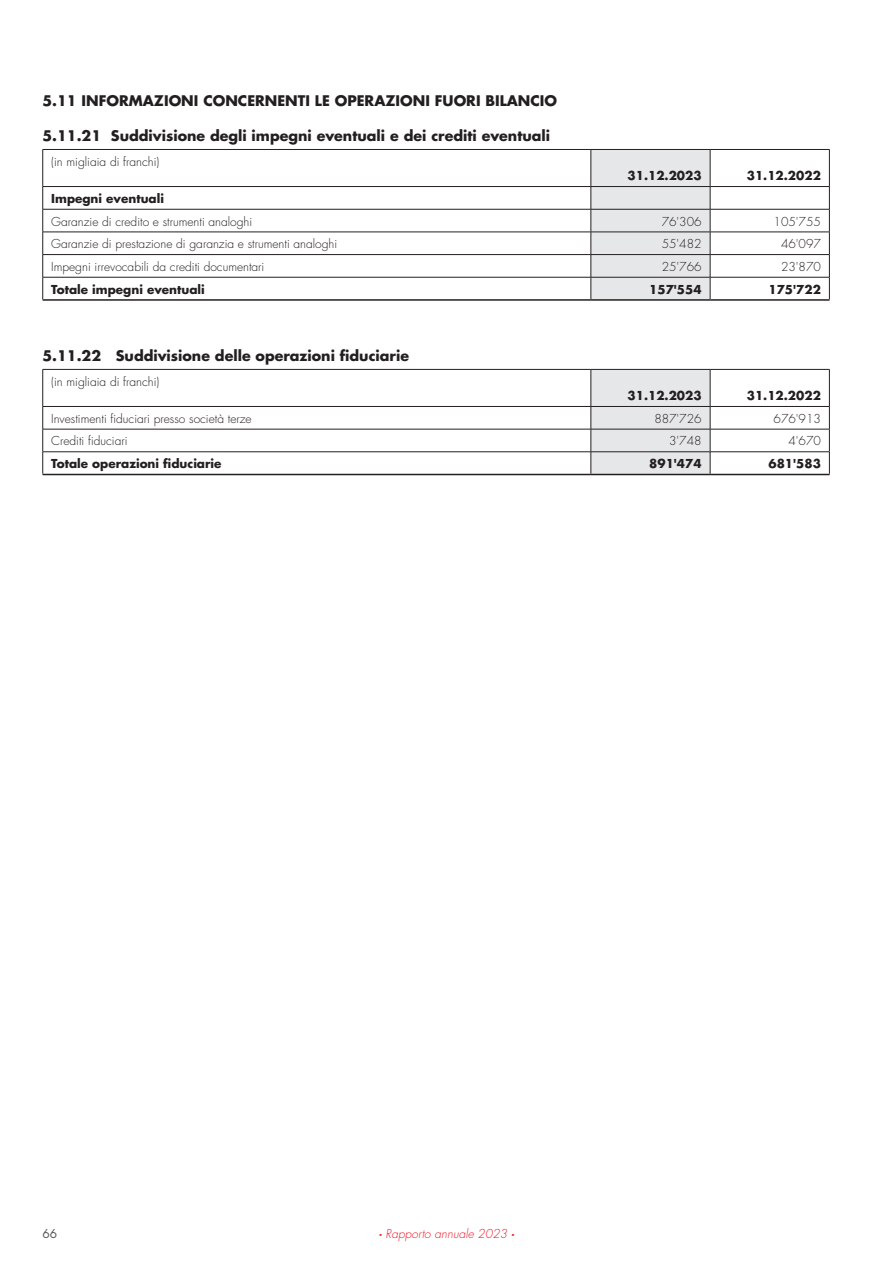
<style>
.page{position:relative;width:893px;height:1263px;background:#fff}
.page>*{position:absolute;margin:0;border:0;box-sizing:border-box;transform-origin:0 0}
.t1{font:700 14.25px "Futura Std";color:#231f20}
.t2{font:300 12px "Futura Std";color:#231f20}
.t3{font:700 12px "Futura Std";color:#231f20}
.t4{font:italic 300 12px "Futura Std";color:#ee1b2d}
.t5{font:12px "Futura Std";color:#57585a}
.s1{font-weight:800}
</style>
<div class="page">
<hr style="left:43px;top:186px;width:548px;height:1px;background:#231f20">
<hr style="left:710px;top:186px;width:120px;height:1px;background:#231f20">
<hr style="left:43px;top:209px;width:548px;height:1px;background:#231f20">
<hr style="left:710px;top:209px;width:120px;height:1px;background:#231f20">
<hr style="left:43px;top:232px;width:548px;height:1px;background:#231f20">
<hr style="left:710px;top:232px;width:120px;height:1px;background:#231f20">
<hr style="left:43px;top:254px;width:548px;height:1px;background:#231f20">
<hr style="left:710px;top:254px;width:120px;height:1px;background:#231f20">
<hr style="left:43px;top:277px;width:548px;height:1px;background:#231f20">
<hr style="left:710px;top:277px;width:120px;height:1px;background:#231f20">
<hr style="left:43px;top:299px;width:548px;height:2px;background:#231f20">
<hr style="left:591px;top:299px;width:119px;height:2px;background:#231f20">
<hr style="left:710px;top:299px;width:120px;height:2px;background:#231f20">
<hr style="left:43px;top:149px;width:548px;height:1px;background:#231f20">
<hr style="left:42px;top:150px;width:1px;height:36px;background:#231f20">
<hr style="left:710px;top:149px;width:120px;height:1px;background:#231f20">
<hr style="left:829px;top:150px;width:1px;height:36px;background:#231f20">
<svg style="left:42px;top:187px;width:1px;height:112px"></svg>
<svg style="left:591px;top:149px;width:120px;height:151px;background:#dadbdd"></svg>
<svg style="left:829px;top:187px;width:1px;height:112px"></svg>
<hr style="left:43px;top:406px;width:548px;height:1px;background:#231f20">
<hr style="left:710px;top:406px;width:120px;height:1px;background:#231f20">
<hr style="left:43px;top:429px;width:548px;height:1px;background:#231f20">
<hr style="left:710px;top:429px;width:120px;height:1px;background:#231f20">
<hr style="left:43px;top:451px;width:548px;height:1px;background:#231f20">
<hr style="left:710px;top:451px;width:120px;height:1px;background:#231f20">
<hr style="left:43px;top:474px;width:548px;height:1px;background:#231f20">
<hr style="left:591px;top:474px;width:119px;height:1px;background:#231f20">
<hr style="left:710px;top:474px;width:120px;height:1px;background:#231f20">
<hr style="left:43px;top:369px;width:548px;height:1px;background:#231f20">
<hr style="left:42px;top:370px;width:1px;height:36px;background:#231f20">
<hr style="left:710px;top:369px;width:120px;height:1px;background:#231f20">
<hr style="left:829px;top:370px;width:1px;height:36px;background:#231f20">
<svg style="left:42px;top:407px;width:1px;height:67px"></svg>
<svg style="left:591px;top:369px;width:120px;height:105px;background:#dcdddf"></svg>
<svg style="left:829px;top:407px;width:1px;height:67px"></svg>
<p class="t1" style="left:43px;top:92px;width:516px">5.11 INFORMAZIONI CONCERNENTI LE OPERAZIONI FUORI BILANCIO</p>
<p class="t1" style="left:43px;top:126px;width:509px">5.11.21 Suddivisione degli impegni eventuali e dei crediti eventuali</p>
<p class="t2" style="left:51px;top:154px;width:110px">(in migliaia di franchi)</p>
<p class="t3" style="left:627px;top:168px;width:76px">31.12.2023</p>
<p class="t3" style="left:747px;top:168px;width:76px">31.12.2022</p>
<p class="t3" style="left:51px;top:190px;width:114px">Impegni eventuali</p>
<p class="t2" style="left:51px;top:214px;width:203px">Garanzie di credito e strumenti analoghi</p>
<p class="t2" style="left:662px;top:214px;width:41px">76'306</p>
<p class="t2" style="left:774px;top:214px;width:49px">105'755</p>
<p class="t2" style="left:51px;top:237px;width:288px">Garanzie di prestazione di garanzia e strumenti analoghi</p>
<p class="t2" style="left:662px;top:237px;width:41px">55'482</p>
<p class="t2" style="left:781px;top:237px;width:41px">46'097</p>
<p class="t2" style="left:51px;top:259px;width:215px">Impegni irrevocabili da crediti documentari</p>
<p class="t2" style="left:662px;top:259px;width:41px">25'766</p>
<p class="t2" style="left:781px;top:259px;width:41px">23'870</p>
<p class="t3" style="left:51px;top:281px;width:155px">Totale impegni eventuali</p>
<p class="t3" style="left:649px;top:281px;width:54px">157'554</p>
<p class="t3" style="left:768px;top:281px;width:54px">175'722</p>
<p class="t1" style="left:43px;top:346px;width:368px">5.11.22 Suddivisione delle operazioni fiduciarie</p>
<p class="t2" style="left:51px;top:374px;width:110px">(in migliaia di franchi)</p>
<p class="t3" style="left:627px;top:388px;width:76px">31.12.2023</p>
<p class="t3" style="left:747px;top:388px;width:76px">31.12.2022</p>
<p class="t2" style="left:51px;top:411px;width:202px">Investimenti fiduciari presso società terze</p>
<p class="t2" style="left:654px;top:411px;width:49px">887'726</p>
<p class="t2" style="left:774px;top:411px;width:49px">676'913</p>
<p class="t2" style="left:51px;top:434px;width:78px">Crediti fiduciari</p>
<p class="t2" style="left:669px;top:434px;width:34px">3'748</p>
<p class="t2" style="left:788px;top:434px;width:34px">4'670</p>
<p class="t3" style="left:51px;top:456px;width:172px">Totale operazioni fiduciarie</p>
<p class="t3" style="left:649px;top:456px;width:54px">891'474</p>
<p class="t3" style="left:768px;top:456px;width:54px">681'583</p>
<p class="t5" style="left:43px;top:1225px;width:16px">66</p>
<p class="t4" style="left:379px;top:1226px;width:137px"><span class="s1">∙</span> Rapporto annuale 2023 <span class="s1">∙</span></p>
</div>
